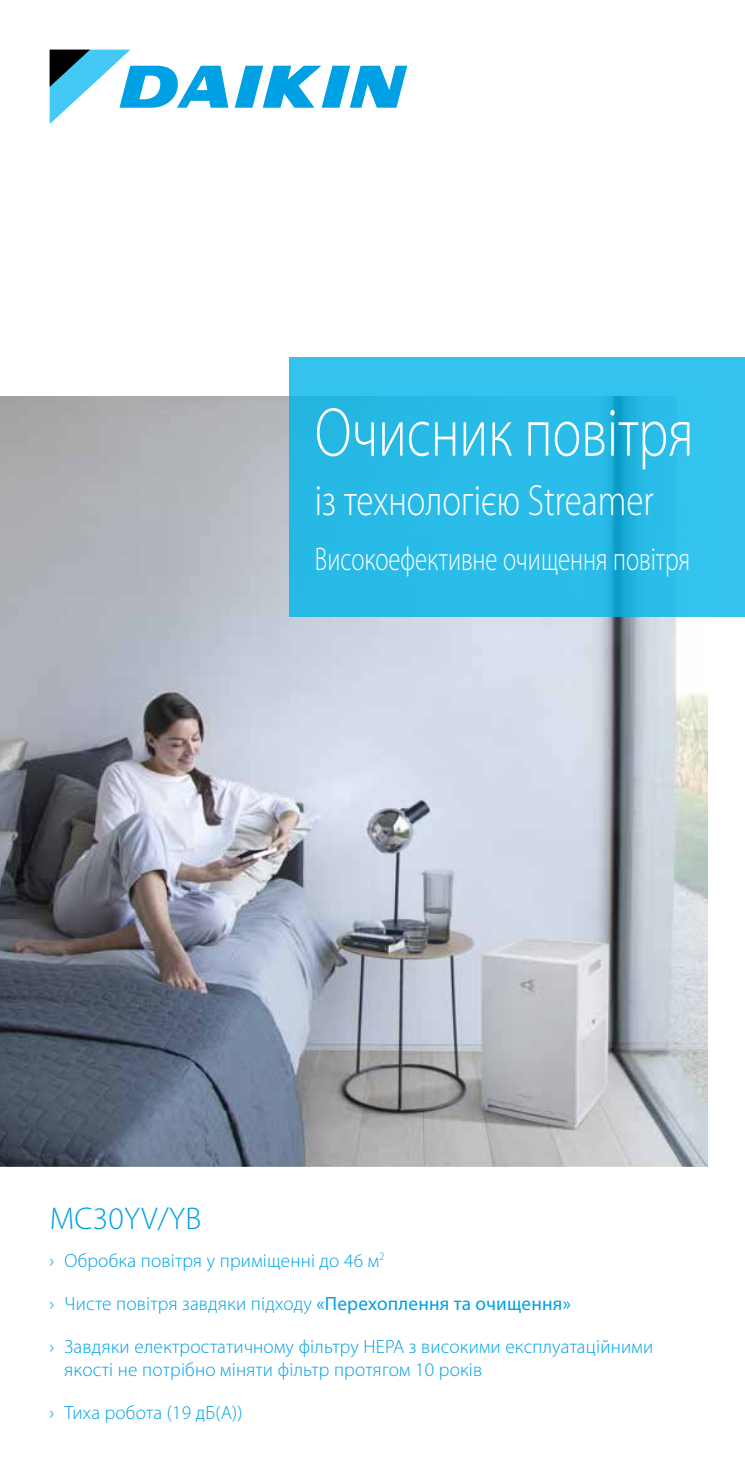
<style>
.page{position:relative;width:745px;height:1474px;background:#fff}
.page>*{position:absolute;margin:0;border:0;box-sizing:border-box;transform-origin:0 0}
.t1{font:300 69.48px "Myriad Pro";color:#fff;scale:.78 1}
.t2{font:300 43.75px "Myriad Pro";color:#fff;scale:.8 1}
.t3{font:300 32.9px "Myriad Pro";color:#fff;scale:.75 1}
.t4{font:300 31.5px "Myriad Pro";letter-spacing:.01em;color:#00a1e4}
.t5{font:300 19.25px/23.1px "Myriad Pro";letter-spacing:.01em;color:#00a1e4}
.s1{font-weight:400}
</style>
<div class="page">
<svg style="left:50px;top:50px;width:357px;height:74px"></svg>
<img style="left:0;top:396px;width:706px;height:770px">
<div style="left:289px;top:357px;width:455px;height:259px;background:#2abce9"></div>
<h1 class="t1" style="left:315px;top:394px;width:486px">Очисник повітря</h1>
<h2 class="t2" style="left:315px;top:476px;width:425px">із технологією Streamer</h2>
<h3 class="t3" style="left:315px;top:541px;width:501px">Високоефективне очищення повітря</h3>
<h3 class="t4" style="left:50px;top:1200px;width:153px">MC30YV/YB</h3>
<p class="t5" style="left:50px;top:1249px;width:336px">› Обробка повітря у приміщенні до 46 м<sup>2</sup></p>
<p class="t5" style="left:50px;top:1292px;width:522px">› Чисте повітря завдяки підходу <span class="s1">«Перехоплення та очищення»</span></p>
<p class="t5" style="left:64px;top:1334px;width:589px;text-indent:-15px">› Завдяки електростатичному фільтру HEPA з високими експлуатаційними якості не потрібно міняти фільтр протягом 10 років</p>
<p class="t5" style="left:50px;top:1401px;width:194px">› Тиха робота (19 дБ(А))</p>
</div>
